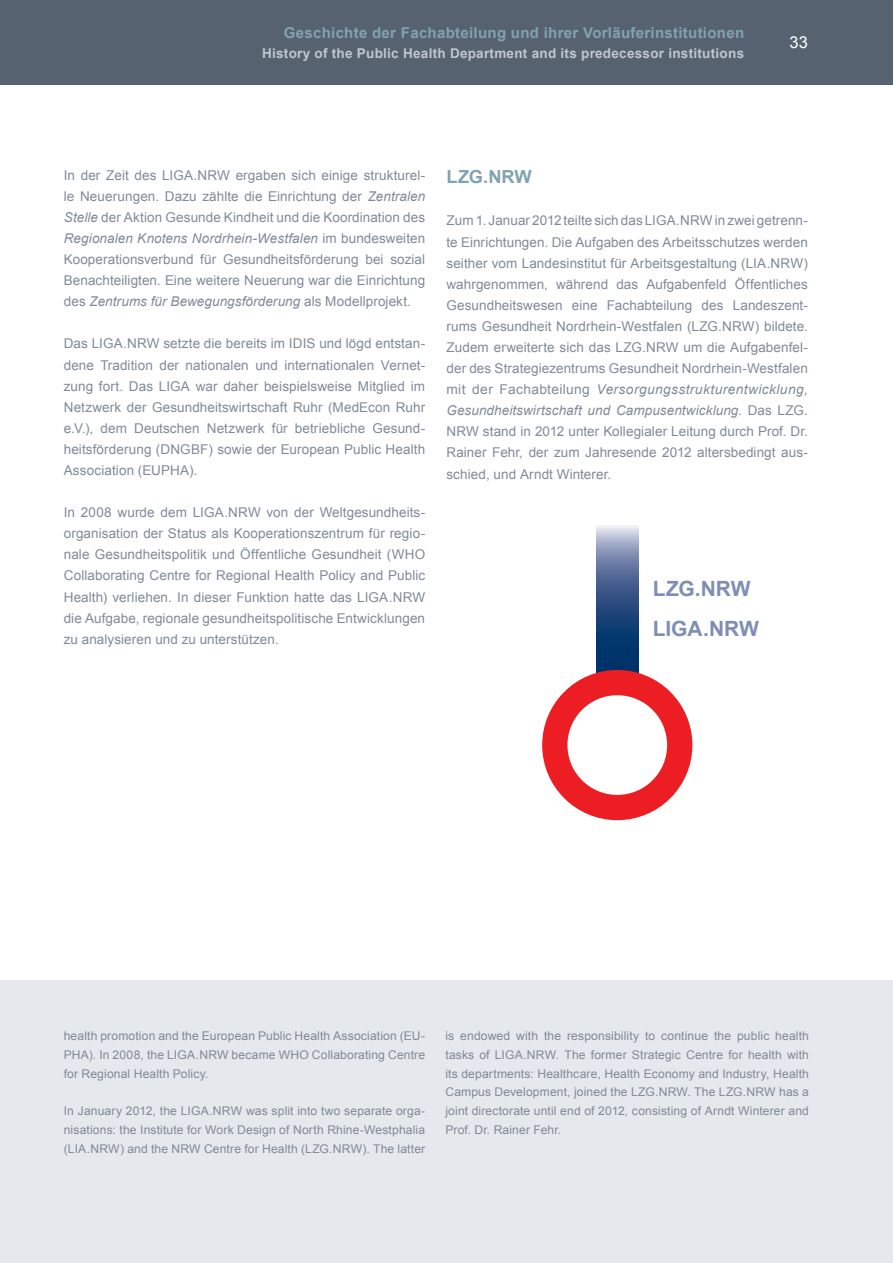
<style>
.page{position:relative;width:893px;height:1263px;background:#fff}
.page>*{position:absolute;margin:0;border:0;box-sizing:border-box;transform-origin:0 0}
.t1{font:700 21px/40.2px "Arial";letter-spacing:-.005em;color:#7f8eb4}
.t2{font:700 18px "Arial";letter-spacing:-.005em;color:#81a3b0}
.t3{font:16.5px "Arial";color:#fff}
.t4{font:700 15px "Arial";letter-spacing:.02em;color:#81a3b0}
.t5{font:13.5px/21.1px "Arial";letter-spacing:.005em;color:#808a98;text-align:justify}
.t6{font:700 13.5px "Arial";letter-spacing:.02em;color:#c0c6d0}
.t7{font:12px/18.8px "Arial";letter-spacing:.01em;color:#808a98;text-align:justify}
.s1{font-style:italic}
</style>
<div class="page">
<div style="left:0;top:0;width:893px;height:85px;background:#576271"></div>
<div style="left:0;top:980px;width:893px;height:283px;background:#e5e8ec"></div>
<svg style="left:596px;top:525px;width:42px;height:148px;background:#456390"></svg>
<svg style="left:555px;top:682px;width:125px;height:125px"></svg>
<div style="left:542px;top:670px;width:150px;height:150px;border:25px solid #ed1d24;border-radius:50%"></div>
<p class="t4" style="left:284px;top:23px;width:462px">Geschichte der Fachabteilung und ihrer Vorläuferinstitutionen</p>
<p class="t6" style="left:262px;top:44px;width:484px">History of the Public Health Department and its predecessor institutions</p>
<p class="t3" style="left:790px;top:32px;width:20px">33</p>
<p class="t5" style="left:64px;top:165px;width:363px">In der Zeit des LIGA.NRW ergaben sich einige strukturel&shy;le Neuerungen. Dazu zählte die Einrichtung der <span class="s1">Zentralen Stelle</span> der Aktion Gesunde Kindheit und die Koordination des <span class="s1">Regionalen Knotens Nordrhein-Westfalen</span> im bundesweiten Kooperationsverbund für Gesundheitsförderung bei sozial Benachteiligten. Eine weitere Neuerung war die Einrichtung des <span class="s1">Zentrums für Bewegungsförderung</span> als Modellprojekt.</p>
<p class="t5" style="left:64px;top:333px;width:363px">Das LIGA.NRW setzte die bereits im IDIS und lögd entstan&shy;dene Tradition der nationalen und internationalen Vernet&shy;zung fort. Das LIGA war daher beispielsweise Mitglied im Netzwerk der Gesundheitswirtschaft Ruhr (MedEcon Ruhr e.V.), dem Deutschen Netzwerk für betriebliche Gesund&shy;heitsförderung (DNGBF) sowie der European Public Health Association (EUPHA).</p>
<p class="t5" style="left:64px;top:502px;width:363px">In 2008 wurde dem LIGA.NRW von der Weltgesundheits&shy;organisation der Status als Kooperationszentrum für regio&shy;nale Gesundheitspolitik und Öffentliche Gesundheit (WHO Collaborating Centre for Regional Health Policy and Public Health) verliehen. In dieser Funktion hatte das LIGA.NRW die Aufgabe, regionale gesundheitspolitische Entwicklungen zu analysieren und zu unterstützen.</p>
<h2 class="t2" style="left:446px;top:165px;width:87px">LZG.NRW</h2>
<p class="t5" style="left:446px;top:210px;width:363px">Zum 1. Januar 2012 teilte sich das LIGA.NRW in zwei getrenn&shy;te Einrichtungen. Die Aufgaben des Arbeitsschutzes werden seither vom Landesinstitut für Arbeitsgestaltung (LIA.NRW) wahrgenommen, während das Aufgabenfeld Öffentliches Gesundheitswesen eine Fachabteilung des Landeszent&shy;rums Gesundheit Nordrhein-Westfalen (LZG.NRW) bildete.<br>Zudem erweiterte sich das LZG.NRW um die Aufgabenfel&shy;der des Strategiezentrums Gesundheit Nordrhein-Westfalen mit der Fachabteilung <span class="s1">Versorgungsstrukturentwicklung, Gesundheitswirtschaft und Campusentwicklung</span>. Das LZG.<br>NRW stand in 2012 unter Kollegialer Leitung durch Prof. Dr.<br>Rainer Fehr, der zum Jahresende 2012 altersbedingt aus&shy;schied, und Arndt Winterer.</p>
<h1 class="t1" style="left:653px;top:569px;width:108px">LZG.NRW<br>LIGA.NRW</h1>
<p class="t7" style="left:64px;top:1026px;width:363px">health promotion and the European Public Health Association (EU-PHA). In 2008, the LIGA.NRW became WHO Collaborating Centre for Regional Health Policy.</p>
<p class="t7" style="left:64px;top:1101px;width:363px">In January 2012, the LIGA.NRW was split into two separate orga&shy;nisations: the Institute for Work Design of North Rhine-Westphalia (LIA.NRW) and the NRW Centre for Health (LZG.NRW). The latter</p>
<p class="t7" style="left:445px;top:1026px;width:365px">is endowed with the responsibility to continue the public health tasks of LIGA.NRW. The former Strategic Centre for health with its departments: Healthcare, Health Economy and Industry, Health Campus Development, joined the LZG.NRW. The LZG.NRW has a joint directorate until end of 2012, consisting of Arndt Winterer and Prof. Dr. Rainer Fehr.</p>
</div>
